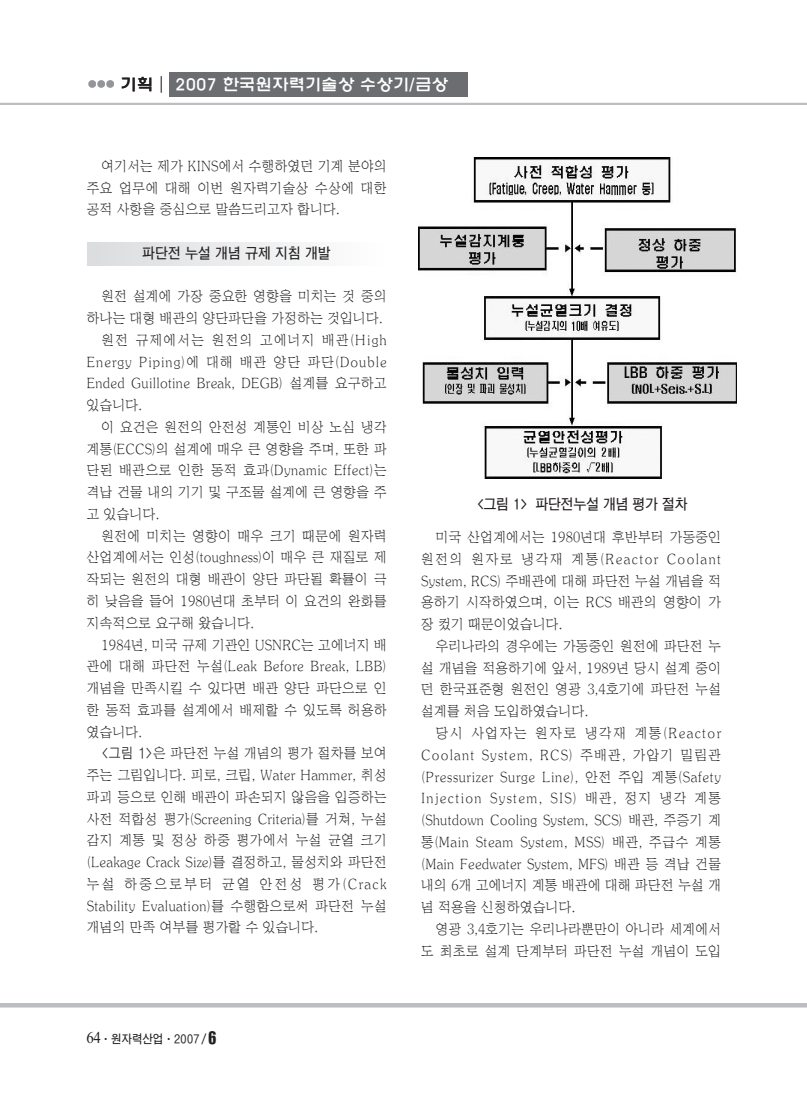
<style>
.page{position:relative;width:807px;height:1106px;background:#fff}
.page>*{position:absolute;margin:0;border:0;box-sizing:border-box;transform-origin:0 0}
.t1{font:500 16.5px "HY Wul Nun";color:#fff}
.t2{font:14.7px/21.8px "HY Sin Mun Myeong Jo";letter-spacing:-.015em;color:#231f20;text-align:justify;scale:.9 1}
.t3{font:700 14.7px "HY Go Thic";letter-spacing:-.03em;color:#231f20;scale:.9 1}
.t4{font:14.7px "HY Sin Mun Myeong Jo";letter-spacing:.04em;color:#231f20;scale:.9 1}
.t5{font:14.7px "HY Sin Mun Myeong Jo";letter-spacing:.06em;color:#231f20;scale:.9 1}
.t6{font:14.7px "HY Sin Mun Myeong Jo";letter-spacing:.145em;color:#231f20;scale:.9 1}
.t7{font:700 12px "HY Go Thic";letter-spacing:-.03em;color:#231f20;scale:.9 1}
.t8{font:500 9px "HY Wul Nun";color:#939598}
.s1{font-size:16.5px;color:#231f20}
.s2{font-family:"HY Go Thic";font-weight:500}
.s3{font-family:"Times New Roman";font-weight:400;font-size:16.5px}
.s4{font-family:"HY Head Line";font-size:15px}
</style>
<div class="page">
<hr style="left:0;top:103px;width:807px;height:2px;background:#bcbdc0">
<hr style="left:0;top:1003px;width:807px;height:4px;background:#bcbdc0">
<hr style="left:88px;top:243px;width:3px;height:22px;background:#dcdddf">
<hr style="left:96px;top:243px;width:3px;height:22px;background:#dcdddf">
<hr style="left:104px;top:243px;width:2px;height:22px;background:#dddee0">
<hr style="left:112px;top:243px;width:2px;height:22px;background:#dedfe1">
<hr style="left:120px;top:243px;width:2px;height:22px;background:#dfe0e2">
<hr style="left:128px;top:243px;width:2px;height:22px;background:#e0e1e3">
<hr style="left:135px;top:243px;width:3px;height:22px;background:#e1e2e4">
<hr style="left:143px;top:243px;width:3px;height:22px;background:#e1e2e4">
<hr style="left:151px;top:243px;width:3px;height:22px;background:#e2e3e5">
<hr style="left:159px;top:243px;width:2px;height:22px;background:#e3e4e6">
<hr style="left:167px;top:243px;width:2px;height:22px;background:#e4e5e7">
<hr style="left:175px;top:243px;width:2px;height:22px;background:#e5e6e8">
<hr style="left:183px;top:243px;width:2px;height:22px;background:#e6e7e9">
<hr style="left:190px;top:243px;width:3px;height:22px;background:#e7e8e9">
<hr style="left:198px;top:243px;width:3px;height:22px;background:#e8e9ea">
<hr style="left:206px;top:243px;width:2px;height:22px;background:#e9eaeb">
<hr style="left:214px;top:243px;width:2px;height:22px;background:#eaebec">
<hr style="left:222px;top:243px;width:2px;height:22px;background:#ebebed">
<hr style="left:230px;top:243px;width:2px;height:22px;background:#ececee">
<hr style="left:237px;top:243px;width:3px;height:22px;background:#ededee">
<hr style="left:245px;top:243px;width:3px;height:22px;background:#eeeeef">
<hr style="left:253px;top:243px;width:3px;height:22px;background:#efeff0">
<hr style="left:261px;top:243px;width:2px;height:22px;background:#f0f0f1">
<hr style="left:269px;top:243px;width:2px;height:22px;background:#f0f1f2">
<hr style="left:277px;top:243px;width:2px;height:22px;background:#f1f2f3">
<hr style="left:284px;top:243px;width:3px;height:22px;background:#f2f3f4">
<hr style="left:292px;top:243px;width:3px;height:22px;background:#f3f4f4">
<hr style="left:300px;top:243px;width:3px;height:22px;background:#f4f5f5">
<hr style="left:308px;top:243px;width:2px;height:22px;background:#f5f5f6">
<hr style="left:316px;top:243px;width:2px;height:22px;background:#f6f6f7">
<hr style="left:324px;top:243px;width:2px;height:22px;background:#f7f7f8">
<hr style="left:332px;top:243px;width:2px;height:22px;background:#f8f8f9">
<hr style="left:339px;top:243px;width:3px;height:22px;background:#f9f9f9">
<hr style="left:347px;top:243px;width:3px;height:22px;background:#fafafa">
<hr style="left:355px;top:243px;width:3px;height:22px;background:#fbfbfb">
<img style="left:418px;top:157px;width:319px;height:321px">
<div style="left:170px;top:72px;width:298px;height:25px;background:#6c6d70"></div>
<p class="t8" style="left:88px;top:80px;width:83px">●●● <span class="s1">기획│</span></p>
<p class="t1" style="left:415px;top:78px;width:18px">은</p>
<p class="t1" style="left:175px;top:78px;width:274px">2007 한국원자력기술상 수상기/금상</p>
<p class="t2" style="left:87px;top:156px;width:335px;text-indent:15px">여기서는 제가 KINS에서 수행하였던 기계 분야의 주요 업무에 대해 이번 원자력기술상 수상에 대한 공적 사항을 중심으로 말씀드리고자 합니다.</p>
<p class="t3" style="left:142px;top:247px;width:211px">파단전 누설 개념 규제 지침 개발</p>
<p class="t2" style="left:101px;top:287px;width:319px">원전 설계에 가장 중요한 영향을 미치는 것 중의</p>
<p class="t2" style="left:87px;top:309px;width:331px">하나는 대형 배관의 양단파단을 가정하는 것입니다.</p>
<p class="t5" style="left:101px;top:334px;width:319px">원전 규제에서는 원전의 고에너지 배관(High</p>
<p class="t4" style="left:87px;top:355px;width:335px">Energy Piping)에 대해 배관 양단 파단(Double</p>
<p class="t2" style="left:87px;top:374px;width:335px">Ended Guillotine Break, DEGB) 설계를 요구하고</p>
<p class="t2" style="left:87px;top:396px;width:63px">있습니다.</p>
<p class="t2" style="left:101px;top:417px;width:319px">이 요건은 원전의 안전성 계통인 비상 노심 냉각</p>
<p class="t2" style="left:87px;top:439px;width:335px">계통(ECCS)의 설계에 매우 큰 영향을 주며, 또한 파</p>
<p class="t2" style="left:87px;top:461px;width:335px">단된 배관으로 인한 동적 효과(Dynamic Effect)는</p>
<p class="t2" style="left:87px;top:483px;width:335px">격납 건물 내의 기기 및 구조물 설계에 큰 영향을 주</p>
<p class="t2" style="left:87px;top:504px;width:82px">고 있습니다.</p>
<p class="t2" style="left:101px;top:526px;width:319px">원전에 미치는 영향이 매우 크기 때문에 원자력</p>
<p class="t2" style="left:87px;top:548px;width:335px">산업계에서는 인성(toughness)이 매우 큰 재질로 제</p>
<p class="t2" style="left:87px;top:570px;width:335px">작되는 원전의 대형 배관이 양단 파단될 확률이 극</p>
<p class="t2" style="left:87px;top:591px;width:335px">히 낮음을 들어 1980년대 초부터 이 요건의 완화를</p>
<p class="t2" style="left:87px;top:613px;width:187px">지속적으로 요구해 왔습니다.</p>
<p class="t2" style="left:101px;top:635px;width:319px">1984년, 미국 규제 기관인 USNRC는 고에너지 배</p>
<p class="t2" style="left:87px;top:657px;width:335px">관에 대해 파단전 누설(Leak Before Break, LBB)</p>
<p class="t2" style="left:87px;top:678px;width:335px">개념을 만족시킬 수 있다면 배관 양단 파단으로 인</p>
<p class="t2" style="left:87px;top:700px;width:335px">한 동적 효과를 설계에서 배제할 수 있도록 허용하</p>
<p class="t2" style="left:87px;top:722px;width:63px">였습니다.</p>
<p class="t2" style="left:101px;top:744px;width:319px"><span class="s2">&lt;그림 1&gt;</span>은 파단전 누설 개념의 평가 절차를 보여</p>
<p class="t2" style="left:87px;top:765px;width:335px">주는 그림입니다. 피로, 크립, Water Hammer, 취성</p>
<p class="t2" style="left:87px;top:787px;width:335px">파괴 등으로 인해 배관이 파손되지 않음을 입증하는</p>
<p class="t2" style="left:87px;top:809px;width:335px">사전 적합성 평가(Screening Criteria)를 거쳐, 누설</p>
<p class="t2" style="left:87px;top:831px;width:335px">감지 계통 및 정상 하중 평가에서 누설 균열 크기</p>
<p class="t2" style="left:87px;top:852px;width:335px">(Leakage Crack Size)를 결정하고, 물성치와 파단전</p>
<p class="t6" style="left:87px;top:877px;width:335px">누설 하중으로부터 균열 안전성 평가(Crack</p>
<p class="t2" style="left:87px;top:896px;width:335px">Stability Evaluation)를 수행함으로써 파단전 누설</p>
<p class="t2" style="left:87px;top:918px;width:259px">개념의 만족 여부를 평가할 수 있습니다.</p>
<p class="t7" style="left:87px;top:1034px;width:146px"><span class="s3">64</span>ㆍ원자력산업ㆍ2007 / <span class="s4">6</span></p>
<p class="t3" style="left:477px;top:498px;width:236px">&lt;그림 1&gt; 파단전누설 개념 평가 절차</p>
<p class="t2" style="left:421px;top:527px;width:335px;text-indent:15px">미국 산업계에서는 1980년대 후반부터 가동중인 원전의 원자로 냉각재 계통(Reactor Coolant System, RCS) 주배관에 대해 파단전 누설 개념을 적 용하기 시작하였으며, 이는 RCS 배관의 영향이 가 장 컸기 때문이었습니다.</p>
<p class="t2" style="left:421px;top:636px;width:335px;text-indent:15px">우리나라의 경우에는 가동중인 원전에 파단전 누 설 개념을 적용하기에 앞서, 1989년 당시 설계 중이 던 한국표준형 원전인 영광 3,4호기에 파단전 누설 설계를 처음 도입하였습니다.</p>
<p class="t2" style="left:421px;top:723px;width:335px;text-indent:15px">당시 사업자는 원자로 냉각재 계통(Reactor Coolant System, RCS) 주배관, 가압기 밀림관 (Pressurizer Surge Line), 안전 주입 계통(Safety Injection System, SIS) 배관, 정지 냉각 계통 (Shutdown Cooling System, SCS) 배관, 주증기 계 통(Main Steam System, MSS) 배관, 주급수 계통 (Main Feedwater System, MFS) 배관 등 격납 건물 내의 6개 고에너지 계통 배관에 대해 파단전 누설 개 념 적용을 신청하였습니다.</p>
<p class="t2" style="left:421px;top:919px;width:335px;text-align:right">영광 3,4호기는 우리나라뿐만이 아니라 세계에서 도 최초로 설계 단계부터 파단전 누설 개념이 도입</p>
</div>
